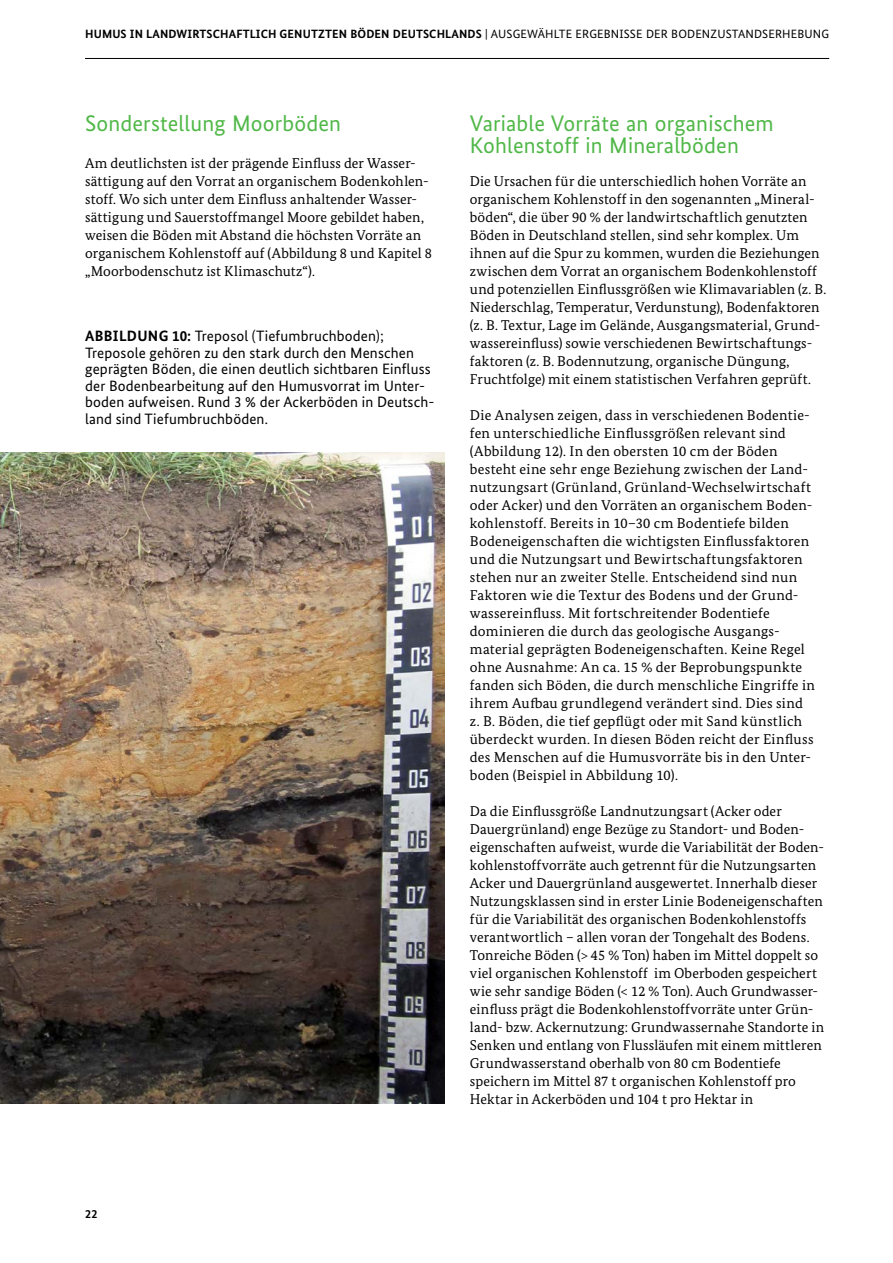
<style>
.page{position:relative;width:893px;height:1263px;background:#fff}
.page>*{position:absolute;margin:0;border:0;box-sizing:border-box;transform-origin:0 0}
.t1{font:22.5px/22.5px "Bundes Sans";letter-spacing:.005em;color:#50b848}
.t2{font:15px/16.5px "Bundes Sans";letter-spacing:.01em;color:#000}
.t3{font:14.25px/18px "Bundes Serif";letter-spacing:.015em;color:#000}
.t4{font:700 12px "Bundes Sans";letter-spacing:.01em;color:#000}
.s1{font-weight:400}
.s2{font-weight:700}
</style>
<div class="page">
<hr style="left:85px;top:58px;width:744px;height:1px;background:#000">
<img style="left:0;top:452px;width:444px;height:652px">
<p class="t4" style="left:85px;top:26px;width:745px">HUMUS IN LANDWIRTSCHAFTLICH GENUTZTEN BÖDEN DEUTSCHLANDS <span class="s1">| AUSGEWÄHLTE ERGEBNISSE DER BODENZUSTANDSERHEBUNG</span></p>
<h2 class="t1" style="left:85px;top:112px;width:258px">Sonderstellung Moorböden</h2>
<p class="t3" style="left:85px;top:153px;width:348px">Am deutlichsten ist der prägende Einfluss der Wasser&shy;sättigung auf den Vorrat an organischem Bodenkohlen&shy;stoff. Wo sich unter dem Einfluss anhaltender Wasser&shy;sättigung und Sauerstoffmangel Moore gebildet haben, weisen die Böden mit Abstand die höchsten Vorräte an organischem Kohlenstoff auf (Abbildung 8 und Kapitel 8 „Moorbodenschutz ist Klimaschutz“).</p>
<p class="t2" style="left:85px;top:328px;width:351px"><span class="s2">ABBILDUNG 10:</span> Treposol (Tiefumbruchboden); Treposole gehören zu den stark durch den Menschen geprägten Böden, die einen deutlich sichtbaren Einfluss der Bodenbearbeitung auf den Humusvorrat im Unter&shy;boden aufweisen. Rund 3 % der Ackerböden in Deutsch&shy;land sind Tiefumbruchböden.</p>
<h2 class="t1" style="left:470px;top:112px;width:305px">Variable Vorräte an organischem<br>Kohlenstoff in Mineralböden</h2>
<p class="t3" style="left:470px;top:171px;width:358px">Die Ursachen für die unterschiedlich hohen Vorräte an organischem Kohlenstoff in den sogenannten „Mineral&shy;böden“, die über 90 % der landwirtschaftlich genutzten Böden in Deutschland stellen, sind sehr komplex. Um ihnen auf die Spur zu kommen, wurden die Beziehungen zwischen dem Vorrat an organischem Bodenkohlenstoff und potenziellen Einflussgrößen wie Klimavariablen (z. B.<br>Niederschlag, Temperatur, Verdunstung), Bodenfaktoren (z. B. Textur, Lage im Gelände, Ausgangsmaterial, Grund&shy;wassereinfluss) sowie verschiedenen Bewirtschaftungs&shy;faktoren (z. B. Bodennutzung, organische Düngung, Fruchtfolge) mit einem statistischen Verfahren geprüft.</p>
<p class="t3" style="left:470px;top:405px;width:347px">Die Analysen zeigen, dass in verschiedenen Bodentie&shy;fen unterschiedliche Einflussgrößen relevant sind (Abbildung 12). In den obersten 10 cm der Böden besteht eine sehr enge Beziehung zwischen der Land&shy;nutzungsart (Grünland, Grünland-Wechselwirtschaft oder Acker) und den Vorräten an organischem Boden&shy;kohlenstoff. Bereits in 10–30 cm Bodentiefe bilden Bodeneigenschaften die wichtigsten Einflussfaktoren und die Nutzungsart und Bewirtschaftungsfaktoren stehen nur an zweiter Stelle. Entscheidend sind nun Faktoren wie die Textur des Bodens und der Grund&shy;wassereinfluss. Mit fortschreitender Bodentiefe dominieren die durch das geologische Ausgangs&shy;material geprägten Bodeneigenschaften. Keine Regel ohne Ausnahme: An ca. 15 % der Beprobungspunkte fanden sich Böden, die durch menschliche Eingriffe in ihrem Aufbau grundlegend verändert sind. Dies sind z. B. Böden, die tief gepflügt oder mit Sand künstlich überdeckt wurden. In diesen Böden reicht der Einfluss des Menschen auf die Humusvorräte bis in den Unter&shy;boden (Beispiel in Abbildung 10).</p>
<p class="t3" style="left:470px;top:801px;width:356px">Da die Einflussgröße Landnutzungsart (Acker oder Dauergrünland) enge Bezüge zu Standort- und Boden&shy;eigenschaften aufweist, wurde die Variabilität der Boden&shy;kohlenstoffvorräte auch getrennt für die Nutzungsarten Acker und Dauergrünland ausgewertet. Innerhalb dieser Nutzungsklassen sind in erster Linie Bodeneigenschaften für die Variabilität des organischen Bodenkohlenstoffs verantwortlich – allen voran der Tongehalt des Bodens.<br>Tonreiche Böden (&gt; 45 % Ton) haben im Mittel doppelt so viel organischen Kohlenstoff im Oberboden gespeichert wie sehr sandige Böden (&lt; 12 % Ton). Auch Grundwasser&shy;einfluss prägt die Bodenkohlenstoffvorräte unter Grün&shy;land- bzw. Ackernutzung: Grundwassernahe Standorte in Senken und entlang von Flussläufen mit einem mittleren Grundwasserstand oberhalb von 80 cm Bodentiefe speichern im Mittel 87 t organischen Kohlenstoff pro Hektar in Ackerböden und 104 t pro Hektar in</p>
<p class="t4" style="left:85px;top:1207px;width:14px">22</p>
</div>
